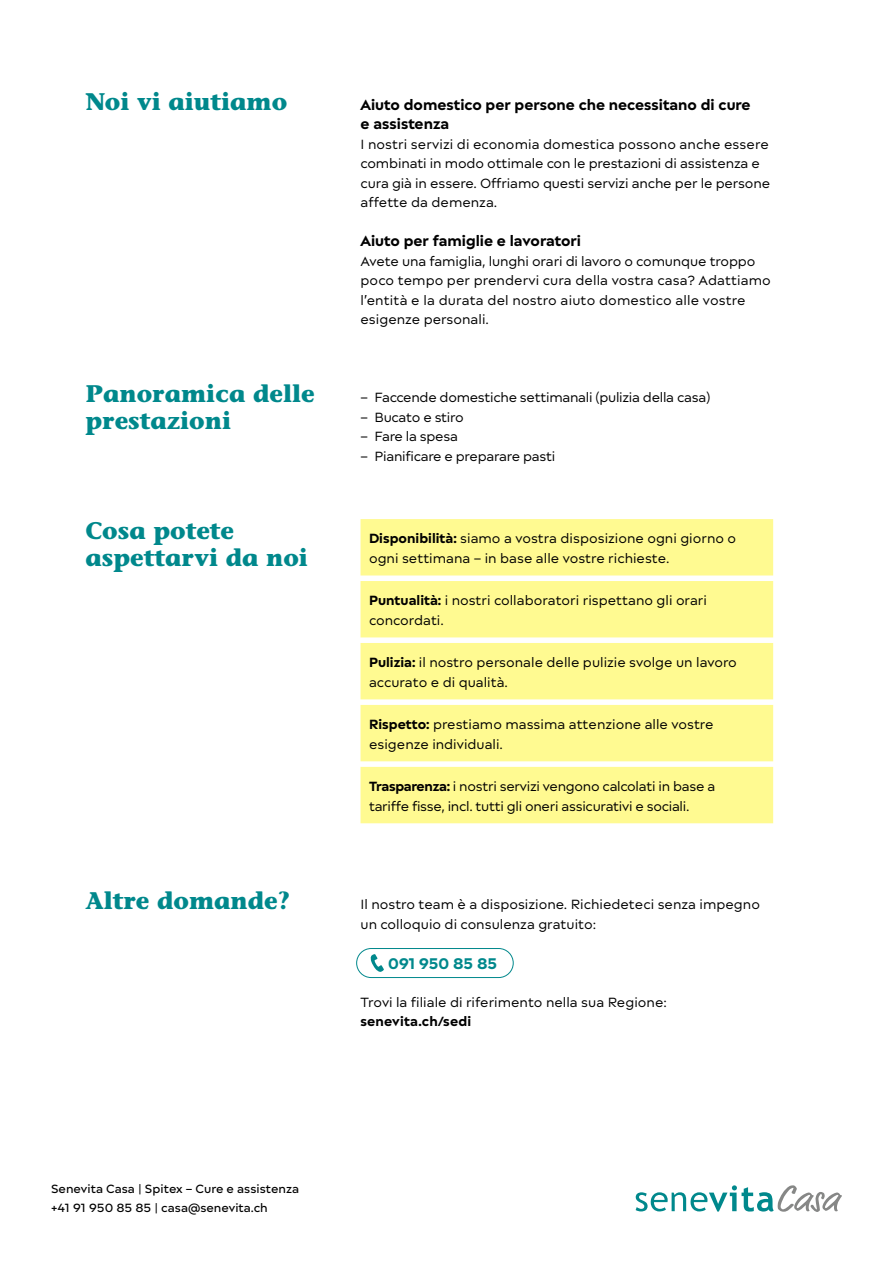
<style>
.page{position:relative;width:893px;height:1263px;background:#fff}
.page>*{position:absolute;margin:0;border:0;box-sizing:border-box;transform-origin:0 0}
.t1{font:700 24px/27px "Stone Informal Std";color:#00888c}
.t2{font:700 16.5px "Matteo";color:#00888c}
.t3{font:700 15.75px/19.5px "Matteo";color:#000}
.t4{font:14.25px/19.5px "Matteo";color:#000}
.t5{font:14.25px/19.5px "Matteo";letter-spacing:-.02em;color:#000}
.t6{font:700 14.25px "Matteo";letter-spacing:.01em;color:#000}
.t7{font:500 12.75px/18.8px "Matteo";color:#000}
.s1{font-weight:700}
</style>
<div class="page">
<svg style="left:370px;top:954px;width:14px;height:18px"></svg>
<div style="left:356px;top:948px;width:158px;height:30px;border:1px solid #00888c;border-radius:15px"></div>
<svg style="left:636px;top:1185px;width:206px;height:27px"></svg>
<svg style="left:360px;top:519px;width:413px;height:304px;background:#fffa99"></svg>
<h1 class="t1" style="left:85px;top:87px;width:203px">Noi vi aiutiamo</h1>
<h1 class="t1" style="left:85px;top:380px;width:231px">Panoramica delle prestazioni</h1>
<h1 class="t1" style="left:85px;top:516px;width:224px">Cosa potete aspettarvi da noi</h1>
<h1 class="t1" style="left:85px;top:887px;width:206px">Altre domande?</h1>
<p class="t3" style="left:360px;top:94px;width:392px">Aiuto domestico per persone che necessitano di cure e assistenza</p>
<p class="t4" style="left:360px;top:134px;width:411px">I nostri servizi di economia domestica possono anche essere combinati in modo ottimale con le prestazioni di assistenza e cura già in essere. Offriamo questi servizi anche per le persone affette da demenza.</p>
<p class="t3" style="left:360px;top:231px;width:222px">Aiuto per famiglie e lavoratori</p>
<p class="t4" style="left:360px;top:251px;width:412px">Avete una famiglia, lunghi orari di lavoro o comunque troppo poco tempo per prendervi cura della vostra casa? Adattiamo l’entità e la durata del nostro aiuto domestico alle vostre esigenze personali.</p>
<p class="t5" style="left:360px;top:387px;width:351px">– Faccende domestiche settimanali (pulizia della casa)</p>
<p class="t5" style="left:360px;top:407px;width:105px">– Bucato e stiro</p>
<p class="t5" style="left:360px;top:426px;width:99px">– Fare la spesa</p>
<p class="t5" style="left:360px;top:446px;width:196px">– Pianificare e preparare pasti</p>
<p class="t4" style="left:369px;top:528px;width:369px"><span class="s1">Disponibilità:</span> siamo a vostra disposizione ogni giorno o ogni settimana – in base alle vostre richieste.</p>
<p class="t4" style="left:369px;top:590px;width:339px"><span class="s1">Puntualità:</span> i nostri collaboratori rispettano gli orari concordati.</p>
<p class="t4" style="left:369px;top:652px;width:369px"><span class="s1">Pulizia:</span> il nostro personale delle pulizie svolge un lavoro accurato e di qualità.</p>
<p class="t4" style="left:369px;top:714px;width:346px"><span class="s1">Rispetto:</span> prestiamo massima attenzione alle vostre esigenze individuali.</p>
<p class="t5" style="left:369px;top:776px;width:348px"><span class="s1">Trasparenza:</span> i nostri servizi vengono calcolati in base a tariffe fisse, incl. tutti gli oneri assicurativi e sociali.</p>
<p class="t4" style="left:360px;top:894px;width:401px">Il nostro team è a disposizione. Richiedeteci senza impegno un colloquio di consulenza gratuito:</p>
<p class="t2" style="left:388px;top:954px;width:110px">091 950 85 85</p>
<p class="t4" style="left:360px;top:992px;width:308px">Trovi la filiale di riferimento nella sua Regione:</p>
<p class="t6" style="left:360px;top:1013px;width:112px">senevita.ch/sedi</p>
<p class="t7" style="left:51px;top:1179px;width:250px">Senevita Casa | Spitex – Cure e assistenza +41 91 950 85 85 | casa@senevita.ch</p>
</div>
